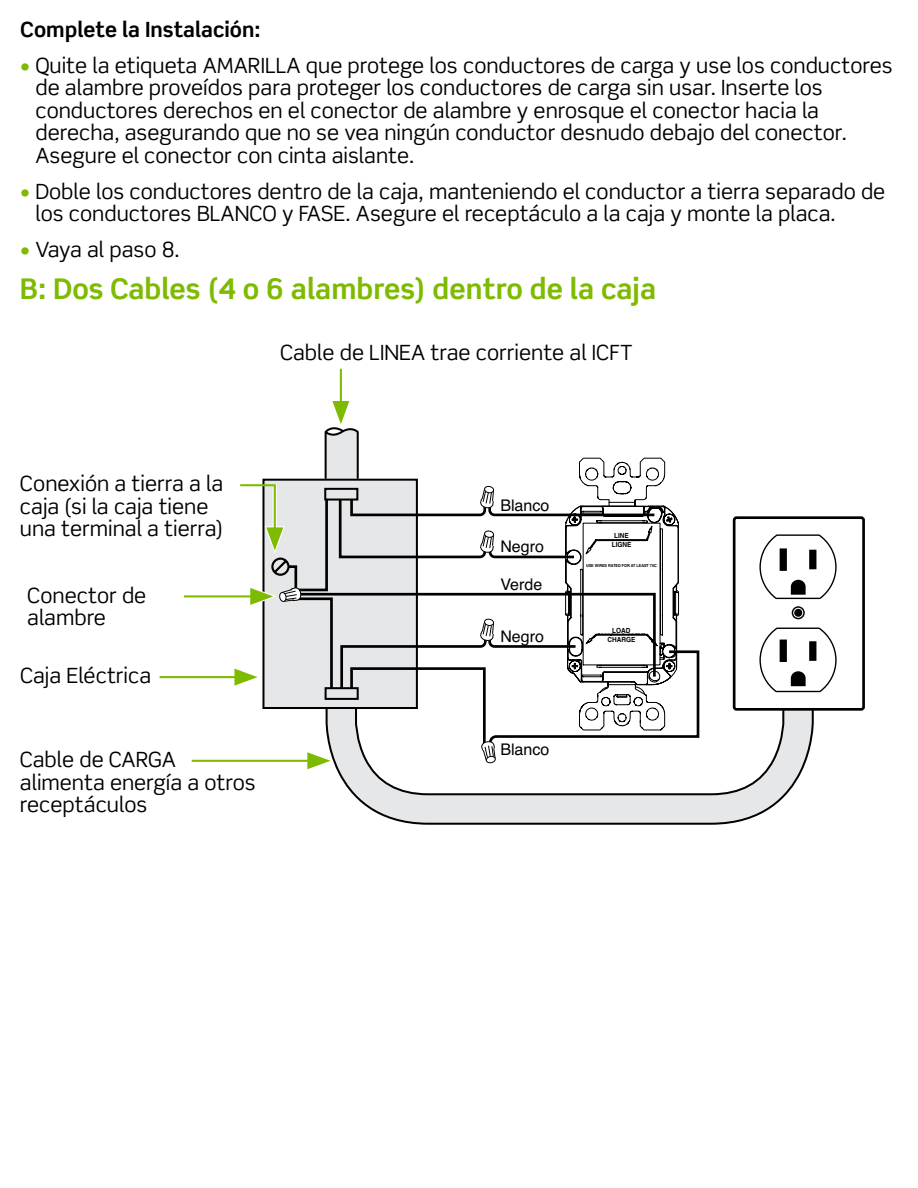
<style>
.page{position:relative;width:918px;height:1188px;background:#fff}
.page>*{position:absolute;margin:0;border:0;box-sizing:border-box;transform-origin:0 0}
.t1{font:700 28.5px "Scene Std";color:#7ebb00}
.t2{font:21px/22.5px "Scene Std";color:#000}
.t3{font:700 21px "Scene Std";color:#000}
.t4{font:16.05px "Helvetica";color:#000}
.t5{font:700 7.05px/8.7px "Helvetica";color:#000;text-align:center;scale:.92 1}
.t6{font:700 4.05px "Helvetica";color:#000;scale:.92 1}
.s1{color:#7ebb00}
</style>
<div class="page">
<svg style="left:333px;top:668px;width:481px;height:157px"></svg>
<svg style="left:325px;top:650px;width:376px;height:100px"></svg>
<svg style="left:481px;top:739px;width:16px;height:25px"></svg>
<div style="left:734px;top:518px;width:130px;height:191px;background:#fff;border-radius:2px"></div>
<div style="left:733px;top:516px;width:132px;height:195px;border:3px solid #000;border-radius:2px"></div>
<svg style="left:759px;top:534px;width:78px;height:66px"></svg>
<svg style="left:791px;top:606px;width:14px;height:14px"></svg>
<svg style="left:759px;top:627px;width:78px;height:66px"></svg>
<hr style="left:192px;top:760px;width:124px;height:2px;background:#7ebb00">
<svg style="left:260px;top:749px;width:73px;height:21px"></svg>
<svg style="left:159px;top:368px;width:534px;height:344px"></svg>
<p class="t3" style="left:20px;top:16px;width:242px">Complete la Instalación:</p>
<p class="t2" style="left:35px;top:54px;width:859px;text-indent:-15px"><span class="s1">•</span> Quite la etiqueta AMARILLA que protege los conductores de carga y use los conductores de alambre proveídos para proteger los conductores de carga sin usar. Inserte los conductores derechos en el conector de alambre y enrosque el conector hacia la derecha, asegurando que no se vea ningún conductor desnudo debajo del conector.<br>Asegure el conector con cinta aislante.</p>
<p class="t2" style="left:35px;top:180px;width:851px;text-indent:-15px"><span class="s1">•</span> Doble los conductores dentro de la caja, manteniendo el conductor a tierra separado de los conductores BLANCO y FASE. Asegure el receptáculo a la caja y monte la placa.</p>
<p class="t2" style="left:20px;top:238px;width:161px"><span class="s1">•</span> Vaya al paso 8.</p>
<h1 class="t1" style="left:20px;top:271px;width:638px">B: Dos Cables (4 o 6 alambres) dentro de la caja</h1>
<p class="t2" style="left:280px;top:341px;width:354px">Cable de LINEA trae corriente al ICFT</p>
<p class="t2" style="left:20px;top:472px;width:205px">Conexión a tierra a la caja (si la caja tiene una terminal a tierra)</p>
<p class="t2" style="left:27px;top:584px;width:121px">Conector de alambre</p>
<p class="t2" style="left:20px;top:664px;width:132px">Caja Eléctrica</p>
<p class="t2" style="left:20px;top:748px;width:237px">Cable de CARGA alimenta energía a otros receptáculos</p>
<p class="t4" style="left:500px;top:493px;width:51px">Blanco</p>
<p class="t4" style="left:500px;top:534px;width:45px">Negro</p>
<p class="t4" style="left:500px;top:572px;width:43px">Verde</p>
<p class="t4" style="left:500px;top:624px;width:45px">Negro</p>
<p class="t5" style="left:614px;top:532px;width:17px">LINE</p>
<p class="t6" style="left:586px;top:563px;width:79px">USE WIRES RATED FOR AT LEAST 75C</p>
<p class="t5" style="left:612px;top:541px;width:23px">LIGNE</p>
<p class="t5" style="left:608px;top:627px;width:32px">LOAD<br>CHARGE</p>
<p class="t4" style="left:500px;top:737px;width:51px">Blanco</p>
</div>
